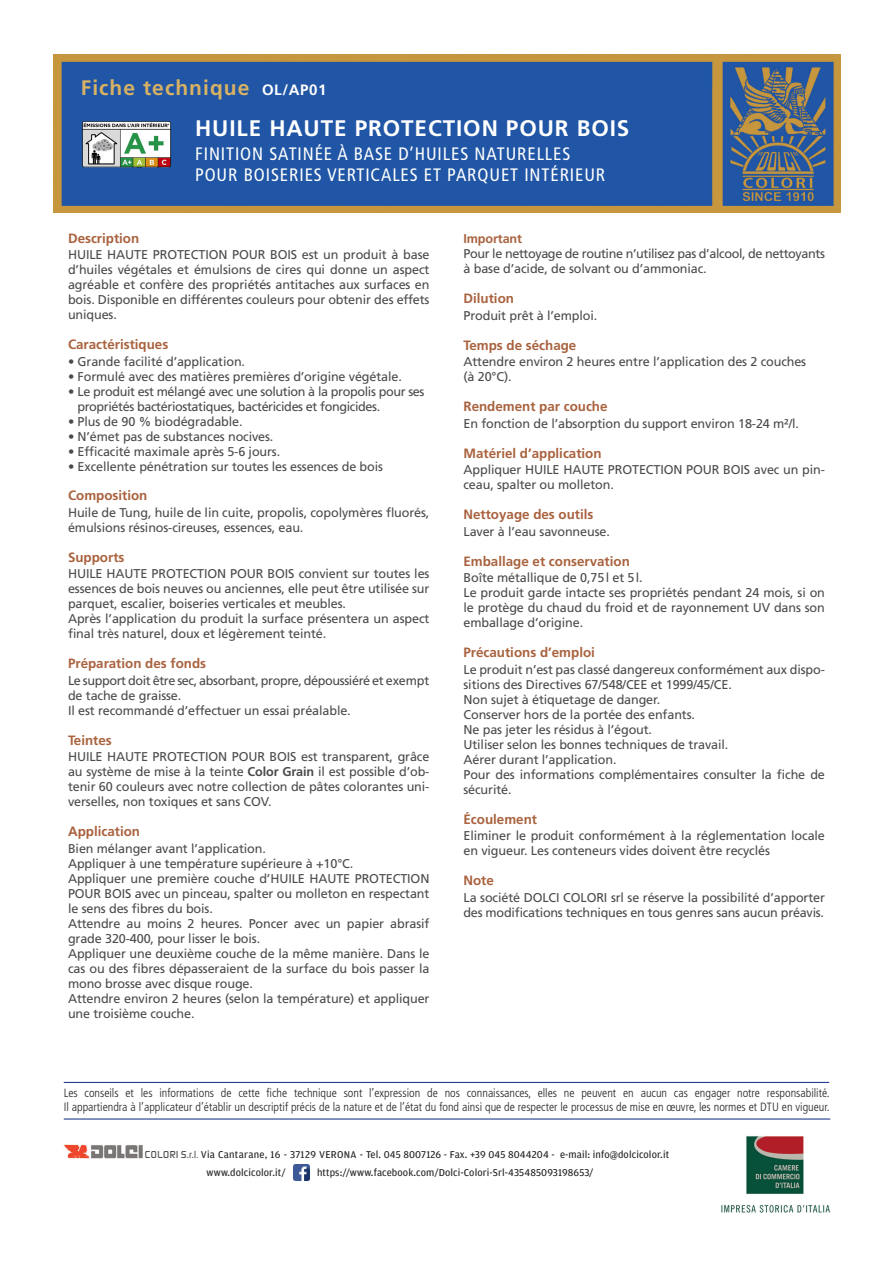
<style>
.page{position:relative;width:893px;height:1263px;background:#fff}
.page>*{position:absolute;margin:0;border:0;box-sizing:border-box;transform-origin:0 0}
.t1{font:700 22.5px "Frutiger LT Std";letter-spacing:.04em;color:#fff}
.t2{font:700 21px "Frutiger LT Std";letter-spacing:.05em;color:#d8b163}
.t3{font:condensed 18px "Frutiger LT Std";letter-spacing:.05em;color:#fff}
.t4{font:700 15px "Frutiger";letter-spacing:.04em;color:#fff}
._01_TEXT{font:700 13.5px "Frutiger";color:#a9623e}
._01_TEXT-2{font:12.75px/15px "Frutiger";letter-spacing:-.01em;color:#4d4a4b}
._01_TEXT-3{font:12.75px/15px "Frutiger";letter-spacing:-.03em;color:#4d4a4b}
._01_TEXT-4{font:700 12.75px "Frutiger";letter-spacing:-.01em;color:#a9623e}
.t5{font:300 condensed 12px/13.5px "Frutiger LT Std";color:#231f20}
.t6{font:10.5px/18px "Amplitude";letter-spacing:.01em;color:#231f20}
.s1{font-weight:700}
.s2{font-family:"Digital Sans EF";font-weight:500;color:#524e4f}
.s3{font-family:"Digital Sans EF";font-weight:500;font-size:9px;color:#524e4f}
.s4{font-style:inherit}
</style>
<div class="page">
<hr style="left:64px;top:1082px;width:765px;height:1px;background:#253f8e">
<hr style="left:64px;top:1118px;width:766px;height:1px;background:#253f8e">
<img style="left:721px;top:1136px;width:109px;height:77px">
<img style="left:53px;top:55px;width:788px;height:157px">
<img style="left:64px;top:1144px;width:79px;height:14px">
<img style="left:293px;top:1164px;width:16px;height:16px">
<img style="left:81px;top:119px;width:91px;height:49px">
<h2 class="t2" style="left:81px;top:75px;width:170px">Fiche technique</h2>
<p class="t4" style="left:262px;top:81px;width:66px">OL/AP01</p>
<p class="t1" style="left:195px;top:115px;width:436px">HUILE HAUTE PROTECTION POUR BOIS</p>
<p class="t3" style="left:195px;top:144px;width:377px">FINITION SATINÉE À BASE D’HUILES NATURELLES</p>
<p class="t3" style="left:195px;top:165px;width:412px">POUR BOISERIES VERTICALES ET PARQUET INTÉRIEUR</p>
<p class="_01_TEXT" style="left:68px;top:230px;width:73px">Description</p>
<p class="_01_TEXT-2" style="left:68px;top:247px;width:363px;text-align:justify">HUILE HAUTE PROTECTION POUR BOIS est un produit à base d’huiles végétales et émulsions de cires qui donne un aspect agréable et confère des propriétés antitaches aux surfaces en bois. Disponible en différentes couleurs pour obtenir des effets uniques.</p>
<p class="_01_TEXT" style="left:68px;top:337px;width:102px">Caractéristiques</p>
<p class="_01_TEXT-2" style="left:68px;top:354px;width:179px">• Grande facilité d’application.</p>
<p class="_01_TEXT-2" style="left:68px;top:369px;width:335px">• Formulé avec des matières premières d’origine végétale.</p>
<p class="_01_TEXT-3" style="left:77px;top:384px;width:349px;text-indent:-9px">• Le produit est mélangé avec une solution à la propolis pour ses propriétés bactériostatiques, bactéricides et fongicides.</p>
<p class="_01_TEXT-2" style="left:68px;top:414px;width:176px">• Plus de 90 % biodégradable.</p>
<p class="_01_TEXT-2" style="left:68px;top:429px;width:207px">• N’émet pas de substances nocives.</p>
<p class="_01_TEXT-2" style="left:68px;top:444px;width:214px">• Efficacité maximale après 5-6 jours.</p>
<p class="_01_TEXT-2" style="left:68px;top:459px;width:317px">• Excellente pénétration sur toutes les essences de bois</p>
<p class="_01_TEXT" style="left:68px;top:487px;width:81px">Composition</p>
<p class="_01_TEXT-2" style="left:68px;top:505px;width:363px">Huile de Tung, huile de lin cuite, propolis, copolymères fluorés, émulsions résinos-cireuses, essences, eau.</p>
<p class="_01_TEXT" style="left:68px;top:549px;width:58px">Supports</p>
<p class="_01_TEXT-2" style="left:68px;top:566px;width:363px;text-align:justify">HUILE HAUTE PROTECTION POUR BOIS convient sur toutes les essences de bois neuves ou anciennes, elle peut être utilisée sur parquet, escalier, boiseries verticales et meubles.</p>
<p class="_01_TEXT-2" style="left:68px;top:611px;width:363px">Après l’application du produit la surface présentera un aspect final très naturel, doux et légèrement teinté.</p>
<p class="_01_TEXT" style="left:68px;top:655px;width:140px">Préparation des fonds</p>
<p class="_01_TEXT-3" style="left:68px;top:673px;width:363px">Le support doit être sec, absorbant, propre, dépoussiéré et exempt de tache de graisse.</p>
<p class="_01_TEXT-2" style="left:68px;top:703px;width:284px">Il est recommandé d’effectuer un essai préalable.</p>
<p class="_01_TEXT" style="left:68px;top:732px;width:45px">Teintes</p>
<p class="_01_TEXT-2" style="left:68px;top:749px;width:363px;text-align:justify">HUILE HAUTE PROTECTION POUR BOIS est transparent, grâce au système de mise à la teinte <span class="s1">Color Grain</span> il est possible d’ob&shy;tenir 60 couleurs avec notre collection de pâtes colorantes uni&shy;verselles, non toxiques et sans COV.</p>
<p class="_01_TEXT" style="left:68px;top:823px;width:74px">Application</p>
<p class="_01_TEXT-2" style="left:68px;top:841px;width:199px">Bien mélanger avant l’application.</p>
<p class="_01_TEXT-2" style="left:68px;top:856px;width:287px">Appliquer à une température supérieure à +10°C.</p>
<p class="_01_TEXT-2" style="left:68px;top:871px;width:363px;text-align:justify">Appliquer une première couche d’HUILE HAUTE PROTECTION POUR BOIS avec un pinceau, spalter ou molleton en respectant le sens des fibres du bois.</p>
<p class="_01_TEXT-2" style="left:68px;top:916px;width:363px">Attendre au moins 2 heures. Poncer avec un papier abrasif grade 320-400, pour lisser le bois.</p>
<p class="_01_TEXT-2" style="left:68px;top:946px;width:363px;text-align:justify">Appliquer une deuxième couche de la même manière. Dans le cas ou des fibres dépasseraient de la surface du bois passer la mono brosse avec disque rouge.</p>
<p class="_01_TEXT-2" style="left:68px;top:991px;width:363px">Attendre environ 2 heures (selon la température) et appliquer une troisième couche.</p>
<p class="_01_TEXT-4" style="left:463px;top:231px;width:60px">Important</p>
<p class="_01_TEXT-3" style="left:463px;top:246px;width:363px">Pour le nettoyage de routine n’utilisez pas d’alcool, de nettoyants à base d’acide, de solvant ou d’ammoniac.</p>
<p class="_01_TEXT" style="left:463px;top:291px;width:52px">Dilution</p>
<p class="_01_TEXT-2" style="left:463px;top:308px;width:135px">Produit prêt à l’emploi.</p>
<p class="_01_TEXT" style="left:463px;top:337px;width:114px">Temps de séchage</p>
<p class="_01_TEXT-2" style="left:463px;top:354px;width:344px">Attendre environ 2 heures entre l’application des 2 couches</p>
<p class="_01_TEXT-2" style="left:463px;top:369px;width:50px">(à 20°C).</p>
<p class="_01_TEXT" style="left:463px;top:399px;width:146px">Rendement par couche</p>
<p class="_01_TEXT-2" style="left:463px;top:416px;width:337px">En fonction de l’absorption du support environ 18-24 m²/l.</p>
<p class="_01_TEXT" style="left:463px;top:445px;width:140px">Matériel d’application</p>
<p class="_01_TEXT-2" style="left:463px;top:462px;width:363px">Appliquer HUILE HAUTE PROTECTION POUR BOIS avec un pin&shy;ceau, spalter ou molleton.</p>
<p class="_01_TEXT" style="left:463px;top:507px;width:131px">Nettoyage des outils</p>
<p class="_01_TEXT-2" style="left:463px;top:524px;width:148px">Laver à l’eau savonneuse.</p>
<p class="_01_TEXT" style="left:463px;top:553px;width:168px">Emballage et conservation</p>
<p class="_01_TEXT-2" style="left:463px;top:570px;width:181px">Boîte métallique de 0,75l et 5l.</p>
<p class="_01_TEXT-2" style="left:463px;top:585px;width:363px;text-align:justify">Le produit garde intacte ses propriétés pendant 24 mois, si on le protège du chaud du froid et de rayonnement UV dans son emballage d’origine.</p>
<p class="_01_TEXT" style="left:463px;top:645px;width:133px">Précautions d’emploi</p>
<p class="_01_TEXT-2" style="left:463px;top:662px;width:363px">Le produit n’est pas classé dangereux conformément aux dispo&shy;sitions des Directives 67/548/CEE et 1999/45/CE.</p>
<p class="_01_TEXT-2" style="left:463px;top:692px;width:198px">Non sujet à étiquetage de danger.</p>
<p class="_01_TEXT-2" style="left:463px;top:707px;width:233px">Conserver hors de la portée des enfants.</p>
<p class="_01_TEXT-2" style="left:463px;top:722px;width:190px">Ne pas jeter les résidus à l’égout.</p>
<p class="_01_TEXT-2" style="left:463px;top:737px;width:266px">Utiliser selon les bonnes techniques de travail.</p>
<p class="_01_TEXT-2" style="left:463px;top:752px;width:155px">Aérer durant l’application.</p>
<p class="_01_TEXT-2" style="left:463px;top:767px;width:363px">Pour des informations complémentaires consulter la fiche de sécurité.</p>
<p class="_01_TEXT" style="left:463px;top:811px;width:75px">Écoulement</p>
<p class="_01_TEXT-2" style="left:463px;top:828px;width:363px">Eliminer le produit conformément à la réglementation locale en vigueur. Les conteneurs vides doivent être recyclés</p>
<p class="_01_TEXT" style="left:463px;top:873px;width:32px">Note</p>
<p class="_01_TEXT-2" style="left:463px;top:890px;width:363px">La société DOLCI COLORI srl se réserve la possibilité d’apporter des modifications techniques en tous genres sans aucun préavis.</p>
<p class="t5" style="left:64px;top:1087px;width:767px">Les conseils et les informations de cette fiche technique sont l’expression de nos connaissances, elles ne peuvent en aucun cas engager notre responsabilité.<br>Il appartiendra à l’applicateur d’établir un descriptif précis de la nature et de l’état du fond ainsi que de respecter le processus de mise en œuvre, les normes et DTU en vigueur.</p>
<p class="t6" style="left:206px;top:1145px;width:464px;text-indent:-62px"><span class="s2">COLORI S.r.l</span><span class="s3">.</span> Via Cantarane, 16 <span class="s4">- 37129 VERONA -</span> Tel. 045 8007126 - Fax. +39 045 8044204 - e-mail: info@dolcicolor.it www.dolcicolor.it/</p>
<p class="t6" style="left:317px;top:1163px;width:278px">https://www.facebook.com/Dolci-Colori-Srl-435485093198653/</p>
</div>
